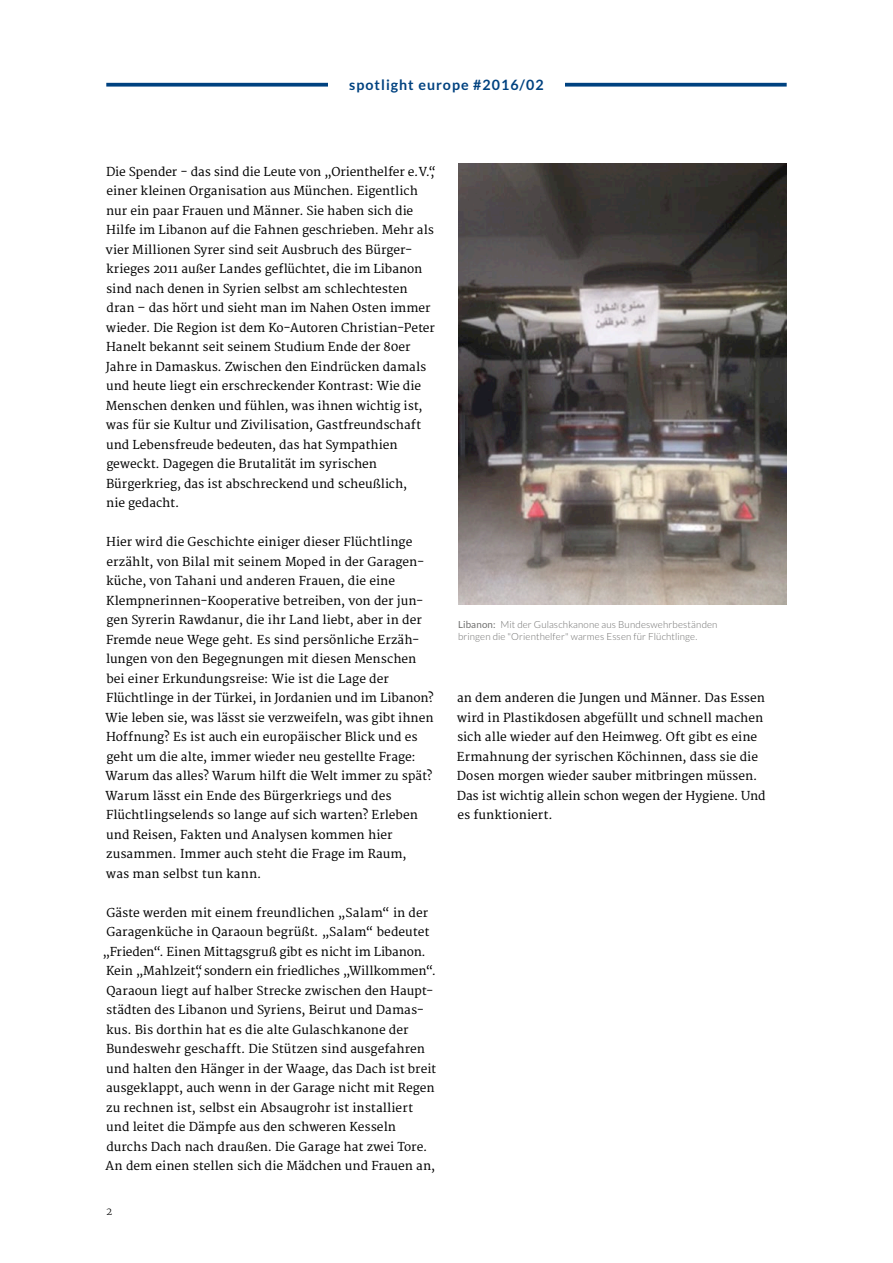
<style>
.page{position:relative;width:893px;height:1263px;background:#fff}
.page>*{position:absolute;margin:0;border:0;box-sizing:border-box;transform-origin:0 0}
.t1{font:700 14.25px "Lato";letter-spacing:.07em;color:#004280}
.t2{font:12px/19.5px "Merriweather";color:#000}
.t3{font:300 10.5px "Merriweather";color:#000}
.t4{font:300 9.75px/12px "Lato";letter-spacing:.015em;color:#6f6f6e}
.s1{font-weight:400}
</style>
<div class="page">
<svg style="left:106px;top:83px;width:681px;height:4px;background:#1b568d"></svg>
<div style="left:328px;top:72px;width:237px;height:25px;background:#fff"></div>
<img style="left:458px;top:163px;width:329px;height:442px">
<p class="t1" style="left:349px;top:77px;width:196px">spotlight europe #2016/02</p>
<p class="t2" style="left:106px;top:162px;width:332px">Die Spender - das sind die Leute von „Orienthelfer e. V.“, einer kleinen Organisation aus München. Eigentlich nur ein paar Frauen und Männer. Sie haben sich die Hilfe im Libanon auf die Fahnen geschrieben. Mehr als vier Millionen Syrer sind seit Ausbruch des Bürger&shy;krieges 2011 außer Landes geflüchtet, die im Libanon sind nach denen in Syrien selbst am schlechtesten dran – das hört und sieht man im Nahen Osten immer wieder. Die Region ist dem Ko-Autoren Christian-Peter Hanelt bekannt seit seinem Studium Ende der 80er Jahre in Damaskus. Zwischen den Eindrücken damals und heute liegt ein erschreckender Kontrast: Wie die Menschen denken und fühlen, was ihnen wichtig ist, was für sie Kultur und Zivilisation, Gastfreundschaft und Lebensfreude bedeuten, das hat Sympathien geweckt. Dagegen die Brutalität im syrischen Bürgerkrieg, das ist abschreckend und scheußlich,<br>nie gedacht.</p>
<p class="t2" style="left:105px;top:532px;width:330px">Hier wird die Geschichte einiger dieser Flüchtlinge erzählt, von Bilal mit seinem Moped in der Garagen&shy;küche, von Tahani und anderen Frauen, die eine Klempnerinnen-Kooperative betreiben, von der jun&shy;gen Syrerin Rawdanur, die ihr Land liebt, aber in der Fremde neue Wege geht. Es sind persönliche Erzäh&shy;lungen von den Begegnungen mit diesen Menschen bei einer Erkundungsreise: Wie ist die Lage der Flüchtlinge in der Türkei, in Jordanien und im Libanon?<br>Wie leben sie, was lässt sie verzweifeln, was gibt ihnen Hoffnung? Es ist auch ein europäischer Blick und es geht um die alte, immer wieder neu gestellte Frage:<br>Warum das alles? Warum hilft die Welt immer zu spät?<br>Warum lässt ein Ende des Bürgerkriegs und des Flüchtlingselends so lange auf sich warten? Erleben und Reisen, Fakten und Analysen kommen hier zusammen. Immer auch steht die Frage im Raum,<br>was man selbst tun kann.</p>
<p class="t2" style="left:106px;top:903px;width:323px">Gäste werden mit einem freundlichen „Salam“ in der</p>
<p class="t2" style="left:106px;top:922px;width:324px">Garagenküche in Qaraoun begrüßt. „Salam“ bedeutet</p>
<p class="t2" style="left:102px;top:942px;width:325px">„Frieden“. Einen Mittagsgruß gibt es nicht im Libanon.</p>
<p class="t2" style="left:106px;top:961px;width:331px">Kein „Mahlzeit“, sondern ein friedliches „Willkommen“.</p>
<p class="t2" style="left:106px;top:981px;width:328px">Qaraoun liegt auf halber Strecke zwischen den Haupt-</p>
<p class="t2" style="left:106px;top:1000px;width:319px">städten des Libanon und Syriens, Beirut und Damas-</p>
<p class="t2" style="left:106px;top:1020px;width:304px">kus. Bis dorthin hat es die alte Gulaschkanone der</p>
<p class="t2" style="left:106px;top:1039px;width:321px">Bundeswehr geschafft. Die Stützen sind ausgefahren</p>
<p class="t2" style="left:106px;top:1059px;width:331px">und halten den Hänger in der Waage, das Dach ist breit</p>
<p class="t2" style="left:106px;top:1078px;width:330px">ausgeklappt, auch wenn in der Garage nicht mit Regen</p>
<p class="t2" style="left:106px;top:1098px;width:308px">zu rechnen ist, selbst ein Absaugrohr ist installiert</p>
<p class="t2" style="left:106px;top:1117px;width:291px">und leitet die Dämpfe aus den schweren Kesseln</p>
<p class="t2" style="left:107px;top:1137px;width:322px">durchs Dach nach draußen. Die Garage hat zwei Tore.</p>
<p class="t2" style="left:106px;top:1156px;width:331px">An dem einen stellen sich die Mädchen und Frauen an,</p>
<p class="t3" style="left:106px;top:1205px;width:8px">2</p>
<p class="t4" style="left:458px;top:618px;width:261px"><span class="s1">Libanon:</span> Mit der Gulaschkanone aus Bundeswehrbeständen bringen die "Orienthelfer" warmes Essen für Flüchtlinge.</p>
<p class="t2" style="left:457px;top:688px;width:310px">an dem anderen die Jungen und Männer. Das Essen wird in Plastikdosen abgefüllt und schnell machen sich alle wieder auf den Heimweg. Oft gibt es eine Ermahnung der syrischen Köchinnen, dass sie die Dosen morgen wieder sauber mitbringen müssen.<br>Das ist wichtig allein schon wegen der Hygiene. Und es funktioniert.</p>
</div>
